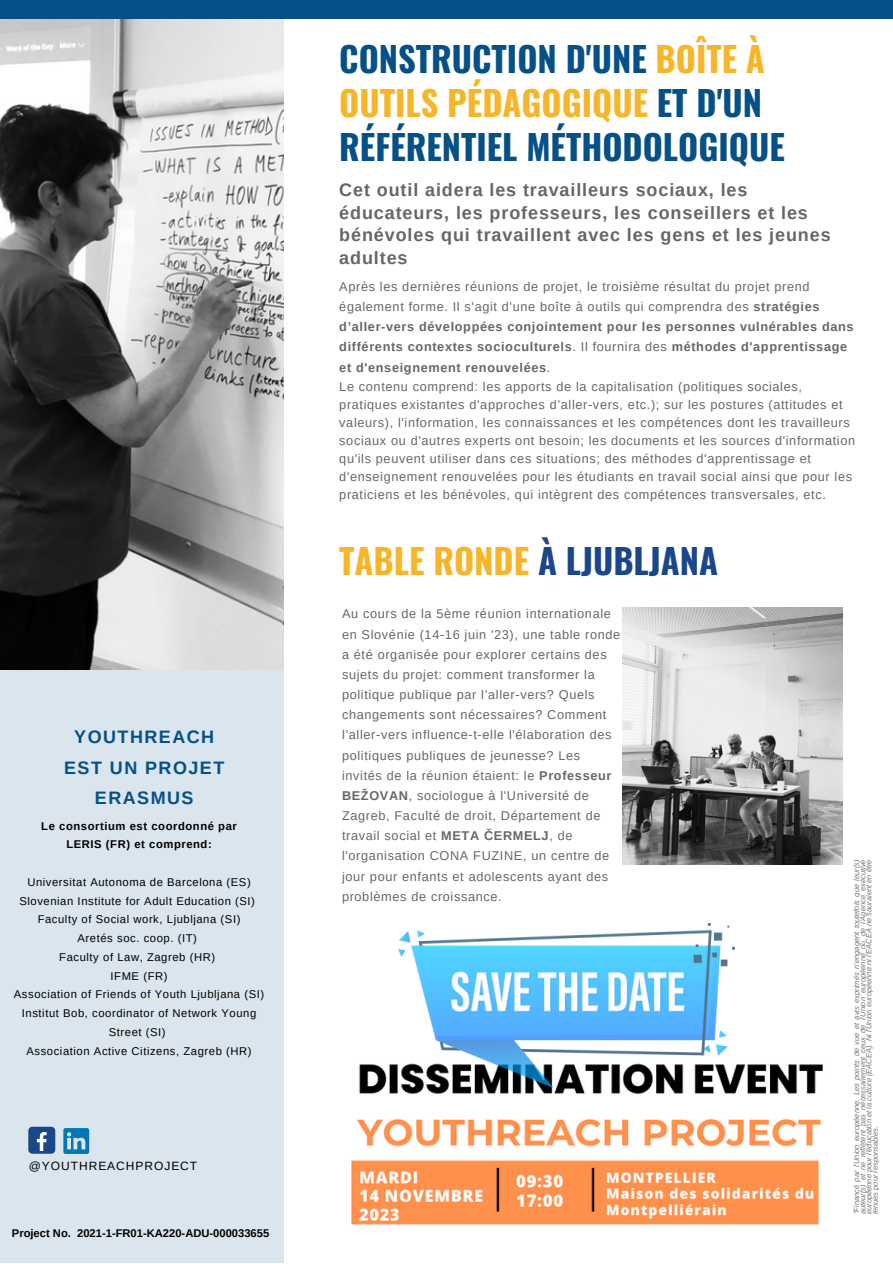
<style>
.page{position:relative;width:893px;height:1264px;background:#fff}
.page>*{position:absolute;margin:0;border:0;box-sizing:border-box;transform-origin:0 0}
.t1{font:700 34.5px/43.8px "Oswald";color:#055087}
.t2{font:700 34.5px "Oswald";color:#f7b62a}
.t3{font:700 18px/22.5px "Arimo";letter-spacing:.05em;color:#666}
.t4{font:700 18px/30.3px "Arimo";letter-spacing:.08em;color:#055087;text-align:center}
.t5{font:12.75px/20.1px "Arimo";letter-spacing:.05em;color:#666}
.t6{font:700 12.75px/20.1px "Arimo";letter-spacing:.05em;color:#666}
.t7{font:12px "Arimo";letter-spacing:.08em;color:#000}
.t8{font:11.25px/18.8px "Arimo";letter-spacing:.05em;color:#000;text-align:center}
.t9{font:700 11.25px "Arimo";letter-spacing:.05em;color:#000}
.t10{font:700 11.25px "Arimo";color:#000}
.t11{font:italic 7.5px/6.3px "Arimo";color:#757575;text-align:justify}
.s1{color:#f7b62a}
.s2{font-weight:400}
.s3{color:#1a4789}
.s4{font-weight:700}
</style>
<div class="page">
<div style="left:0;top:539px;width:284px;height:723px;background:#dae5ed"></div>
<div style="left:0;top:0;width:892px;height:19px;background:#055087"></div>
<div style="left:28px;top:1126px;width:27px;height:27px;background:#1a4789;border-radius:4px"></div>
<svg style="left:37px;top:1132px;width:10px;height:18px"></svg>
<svg style="left:63px;top:1128px;width:26px;height:25px"></svg>
<img style="left:0;top:19px;width:283px;height:650px">
<img style="left:622px;top:607px;width:220px;height:257px">
<img style="left:351px;top:1064px;width:472px;height:161px">
<img style="left:398px;top:923px;width:336px;height:164px">
<p class="t4" style="left:74px;top:721px;width:141px">YOUTHREACH</p>
<p class="t4" style="left:64px;top:752px;width:162px">EST UN PROJET<br>ERASMUS</p>
<p class="t9" style="left:41px;top:819px;width:197px">Le consortium est coordonné par</p>
<p class="t9" style="left:66px;top:838px;width:147px">LERIS (FR) et comprend:</p>
<p class="t8" style="left:27px;top:872px;width:225px">Universitat Autonoma de Barcelona (ES)</p>
<p class="t8" style="left:19px;top:891px;width:237px">Slovenian Institute for Adult Education (SI)</p>
<p class="t8" style="left:38px;top:910px;width:204px">Faculty of Social work, Ljubljana (SI)</p>
<p class="t8" style="left:78px;top:928px;width:121px">Aretés soc. coop. (IT)</p>
<p class="t8" style="left:59px;top:947px;width:157px">Faculty of Law, Zagreb (HR)</p>
<p class="t8" style="left:111px;top:966px;width:58px">IFME (FR)</p>
<p class="t8" style="left:14px;top:985px;width:252px">Association of Friends of Youth Ljubljana (SI)</p>
<p class="t8" style="left:22px;top:1003px;width:236px">Institut Bob, coordinator of Network Young<br>Street (SI)</p>
<p class="t8" style="left:27px;top:1041px;width:226px">Association Active Citizens, Zagreb (HR)</p>
<p class="t7" style="left:29px;top:1159px;width:170px">@YOUTHREACHPROJECT</p>
<p class="t10" style="left:12px;top:1226px;width:259px">Project No. 2021-1-FR01-KA220-ADU-000033655</p>
<p class="t1" style="left:339px;top:35px;width:447px">CONSTRUCTION D'UNE <span class="s1">BOÎTE À<br>OUTILS PÉDAGOGIQUE</span> ET D'UN<br>RÉFÉRENTIEL MÉTHODOLOGIQUE</p>
<p class="t3" style="left:339px;top:179px;width:493px">Cet outil aidera les travailleurs sociaux, les éducateurs, les professeurs, les conseillers et les bénévoles qui travaillent avec les gens et les jeunes adultes</p>
<p class="t6" style="left:339px;top:276px;width:516px"><span class="s2">Après les dernières réunions de projet, le troisième résultat du projet prend également forme. Il s'agit d'une boîte à outils qui comprendra des</span> stratégies d’aller-vers développées conjointement pour les personnes vulnérables dans différents contextes socioculturels<span class="s2">. Il fournira des</span> méthodes d'apprentissage et d'enseignement renouvelées<span class="s2">.</span></p>
<p class="t5" style="left:339px;top:377px;width:517px;line-height:18px">Le contenu comprend: les apports de la capitalisation (politiques sociales, pratiques existantes d'approches d’aller-vers, etc.); sur les postures (attitudes et valeurs), l'information, les connaissances et les compétences dont les travailleurs sociaux ou d'autres experts ont besoin; les documents et les sources d'information qu'ils peuvent utiliser dans ces situations; des méthodes d'apprentissage et d'enseignement renouvelées pour les étudiants en travail social ainsi que pour les praticiens et les bénévoles, qui intègrent des compétences transversales, etc.</p>
<p class="t2" style="left:339px;top:534px;width:380px">TABLE RONDE <span class="s3">À LJUBLJANA</span></p>
<p class="t5" style="left:342px;top:604px;width:280px">Au cours de la 5ème réunion internationale en Slovénie (14-16 juin '23), une table ronde a été organisée pour explorer certains des sujets du projet: comment transformer la politique publique par l’aller-vers? Quels changements sont nécessaires? Comment l’aller-vers influence-t-elle l'élaboration des politiques publiques de jeunesse? Les invités de la réunion étaient: le <span class="s4">Professeur BEŽOVAN</span>, sociologue à l'Université de Zagreb, Faculté de droit, Département de travail social et <span class="s4">META ČERMELJ</span>, de l'organisation CONA FUZINE, un centre de jour pour enfants et adolescents ayant des problèmes de croissance.</p>
<p class="t11" style="left:853px;top:1214px;width:356px;rotate:-90deg">"Financé par l’Union européenne. Les points de vue et avis exprimés n’engagent toutefois que leur(s) auteur(s) et ne reflètent pas nécessairement ceux de l’Union européenne ou de l’Agence exécutive européenne pour l’éducation et la culture (EACEA). Ni l’Union européenne ni l’EACEA ne sauraient en être tenues pour responsables.</p>
</div>
